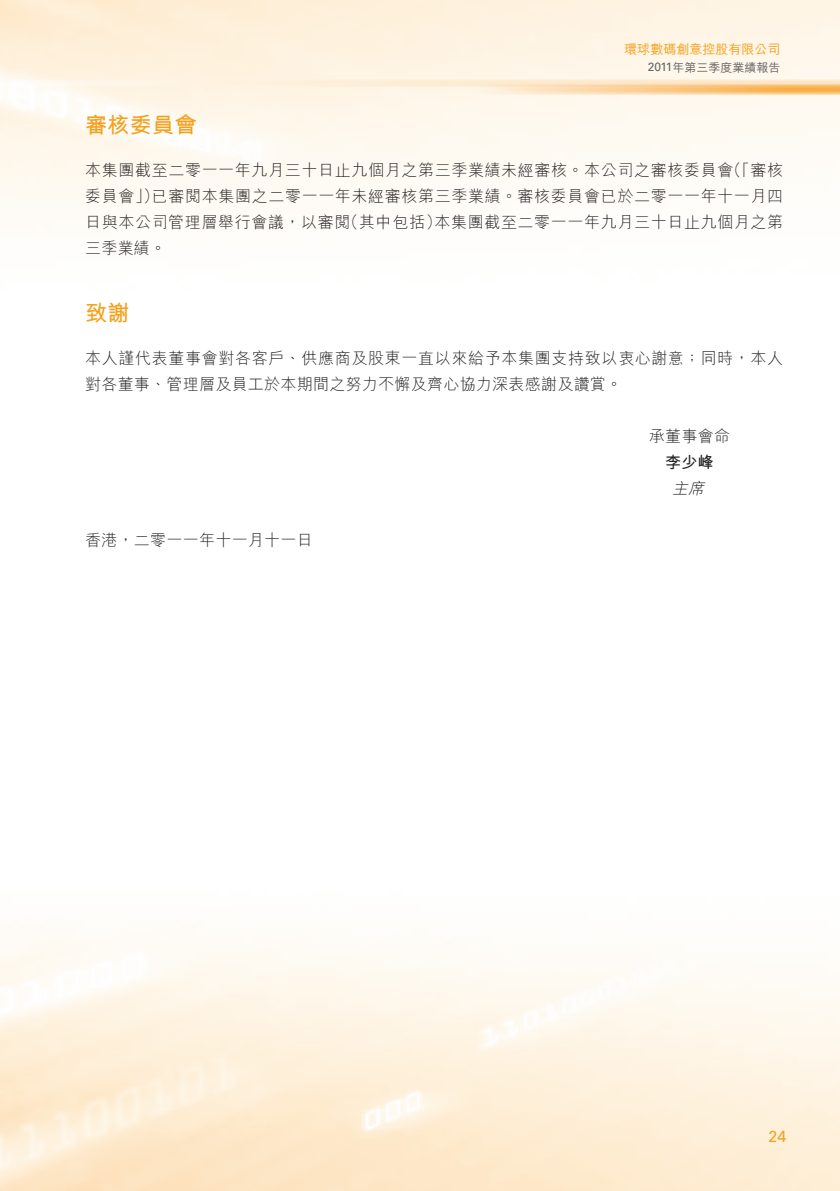
<style>
.page{position:relative;width:840px;height:1191px;background:#fff}
.page>*{position:absolute;margin:0;border:0;box-sizing:border-box;transform-origin:0 0}
.t1{font:700 22px "M Hei HK";letter-spacing:.015em;color:#f6a01b}
.t2{font:300 16px/26px "M Hei HK";letter-spacing:.04em;color:#231f20}
.t3{font:300 16px "M Hei HK";letter-spacing:.015em;color:#231f20}
.t4{font:700 16px "M Hei HK";color:#231f20}
.t5{font:16px "Univers LT Std";color:#f6a01b}
.t6{font:italic 300 16px "M Hei HK";color:#231f20}
.t7{font:500 13px "M Hei HK";color:#f6a01b}
.t8{font:500 12px "M Hei HK";color:#636366}
.s1{font-family:"Univers LT Std";font-weight:400}
</style>
<div class="page">
<svg style="left:1px;top:80px;width:838px;height:7px"></svg>
<svg style="left:438px;top:85px;width:401px;height:10px"></svg>
<h1 class="t1" style="left:85px;top:109px;width:113px">審核委員會</h1>
<p class="t7" style="left:624px;top:39px;width:157px">環球數碼創意控股有限公司</p>
<p class="t8" style="left:647px;top:59px;width:134px"><span class="s1">2011</span>年第三季度業績報告</p>
<p class="t2" style="left:725px;top:156px;width:59px">（「審核</p>
<p class="t2" style="left:152px;top:156px;width:632px;text-indent:-67px">本集團截至二零一一年九月三十日止九個月之第三季業績未經審核。本公司之審核委員會<br>已審閱本集團之二零一一年未經審核第三季業績。審核委員會已於二零一一年十一月四</p>
<p class="t2" style="left:85px;top:182px;width:76px">委員會」）</p>
<p class="t2" style="left:342px;top:208px;width:101px">（其中包括）</p>
<p class="t2" style="left:85px;top:208px;width:266px">日與本公司管理層舉行會議，以審閱三季業績。</p>
<p class="t2" style="left:434px;top:208px;width:350px">本集團截至二零一一年九月三十日止九個月之第</p>
<h1 class="t1" style="left:85px;top:297px;width:46px">致謝</h1>
<p class="t2" style="left:85px;top:344px;width:699px">本人謹代表董事會對各客戶、供應商及股東一直以來給予本集團支持致以衷心謝意；同時，本人對各董事、管理層及員工於本期間之努力不懈及齊心協力深表感謝及讚賞。</p>
<p class="t2" style="left:648px;top:422px;width:83px">承董事會命</p>
<p class="t4" style="left:665px;top:450px;width:50px">李少峰</p>
<p class="t6" style="left:671px;top:477px;width:39px">主席</p>
<p class="t3" style="left:85px;top:529px;width:229px">香港，二零一一年十一月十一日</p>
<p class="t5" style="left:768px;top:1126px;width:19px">24</p>
</div>
